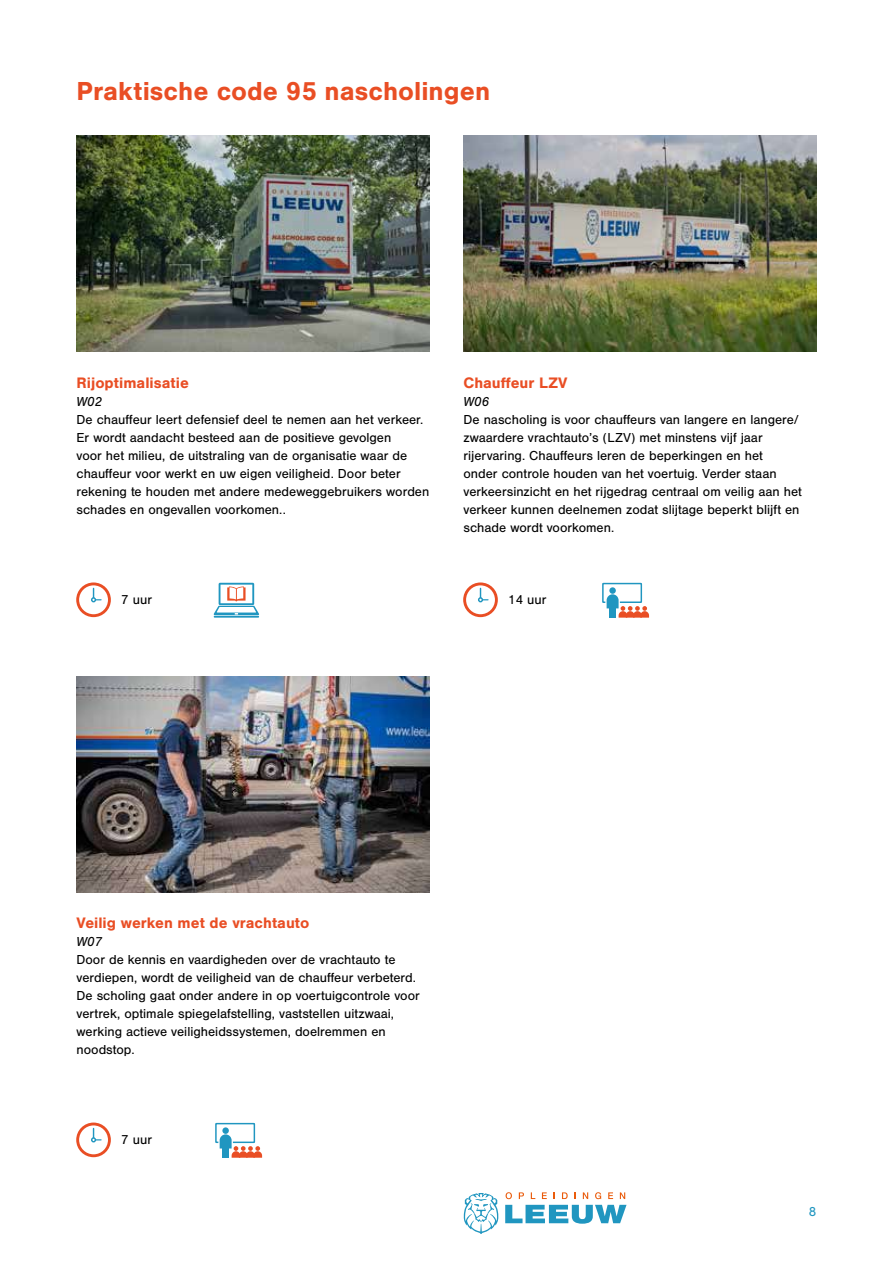
<style>
.page{position:relative;width:893px;height:1263px;background:#fff}
.page>*{position:absolute;margin:0;border:0;box-sizing:border-box;transform-origin:0 0}
.t1{font:700 27px "Nimbus San";color:#e94e24}
.t2{font:700 15.75px "Nimbus San";color:#e94e24}
.t3{font:13.5px/18px "Nimbus San";color:#000}
.t4{font:italic 13.5px "Nimbus San";color:#000}
.t5{font:13.5px "Nimbus San";color:#2096c0}
</style>
<div class="page">
<img style="left:77px;top:676px;width:352px;height:216px">
<img style="left:463px;top:136px;width:353px;height:216px">
<div style="left:76px;top:1122px;width:35px;height:35px;border:3px solid #e94e24;border-radius:50%"></div>
<svg style="left:91px;top:1128px;width:10px;height:14px"></svg>
<div style="left:215px;top:1123px;width:40px;height:20px;border:1px solid #2096c0"></div>
<svg style="left:218px;top:1133px;width:44px;height:25px"></svg>
<div style="left:222px;top:1146px;width:7px;height:12px;background:#2096c0"></div>
<div style="left:222px;top:1127px;width:7px;height:7px;background:#2096c0;border-radius:50%"></div>
<hr style="left:214px;top:616px;width:45px;height:2px;background:#2096c0">
<svg style="left:214px;top:583px;width:45px;height:32px"></svg>
<div style="left:76px;top:582px;width:35px;height:35px;border:3px solid #e94e24;border-radius:50%"></div>
<svg style="left:91px;top:588px;width:10px;height:14px"></svg>
<div style="left:463px;top:582px;width:35px;height:35px;border:3px solid #e94e24;border-radius:50%"></div>
<svg style="left:478px;top:588px;width:10px;height:14px"></svg>
<div style="left:602px;top:583px;width:40px;height:20px;border:1px solid #2096c0"></div>
<svg style="left:605px;top:593px;width:44px;height:25px"></svg>
<div style="left:609px;top:606px;width:7px;height:12px;background:#2096c0"></div>
<div style="left:609px;top:587px;width:7px;height:7px;background:#2096c0;border-radius:50%"></div>
<img style="left:77px;top:136px;width:352px;height:216px">
<svg style="left:505px;top:1205px;width:121px;height:19px"></svg>
<svg style="left:463px;top:1193px;width:36px;height:41px"></svg>
<svg style="left:506px;top:1192px;width:6px;height:7px"></svg>
<svg style="left:519px;top:1192px;width:5px;height:7px"></svg>
<svg style="left:542px;top:1192px;width:5px;height:7px"></svg>
<svg style="left:562px;top:1192px;width:6px;height:7px"></svg>
<svg style="left:574px;top:1192px;width:2px;height:7px"></svg>
<svg style="left:583px;top:1192px;width:5px;height:7px"></svg>
<svg style="left:595px;top:1192px;width:6px;height:7px"></svg>
<svg style="left:608px;top:1192px;width:5px;height:7px"></svg>
<svg style="left:620px;top:1192px;width:5px;height:7px"></svg>
<h1 class="t1" style="left:77px;top:76px;width:415px">Praktische code 95 nascholingen</h1>
<p class="t2" style="left:77px;top:374px;width:114px">Rijoptimalisatie</p>
<p class="t4" style="left:77px;top:394px;width:27px">W02</p>
<p class="t3" style="left:77px;top:411px;width:354px">De chauffeur leert defensief deel te nemen aan het verkeer.<br>Er wordt aandacht besteed aan de positieve gevolgen<br>voor het milieu, de uitstraling van de organisatie waar de chauffeur voor werkt en uw eigen veiligheid. Door beter rekening te houden met andere medeweggebruikers worden schades en ongevallen voorkomen..</p>
<p class="t2" style="left:463px;top:374px;width:105px">Chauffeur LZV</p>
<p class="t4" style="left:463px;top:394px;width:27px">W06</p>
<p class="t3" style="left:463px;top:411px;width:340px">De nascholing is voor chauffeurs van langere en langere/ zwaardere vrachtauto’s (LZV) met minstens vijf jaar rijervaring. Chauffeurs leren de beperkingen en het<br>onder controle houden van het voertuig. Verder staan verkeersinzicht en het rijgedrag centraal om veilig aan het verkeer kunnen deelnemen zodat slijtage beperkt blijft en schade wordt voorkomen.</p>
<p class="t3" style="left:121px;top:591px;width:32px">7 uur</p>
<p class="t3" style="left:508px;top:591px;width:40px">14 uur</p>
<p class="t2" style="left:77px;top:914px;width:234px">Veilig werken met de vrachtauto</p>
<p class="t4" style="left:77px;top:934px;width:27px">W07</p>
<p class="t3" style="left:77px;top:951px;width:345px">Door de kennis en vaardigheden over de vrachtauto te verdiepen, wordt de veiligheid van de chauffeur verbeterd.<br>De scholing gaat onder andere in op voertuigcontrole voor vertrek, optimale spiegelafstelling, vaststellen uitzwaai, werking actieve veiligheidssystemen, doelremmen en noodstop.</p>
<p class="t3" style="left:121px;top:1131px;width:32px">7 uur</p>
<p class="t5" style="left:809px;top:1204px;width:9px">8</p>
</div>
